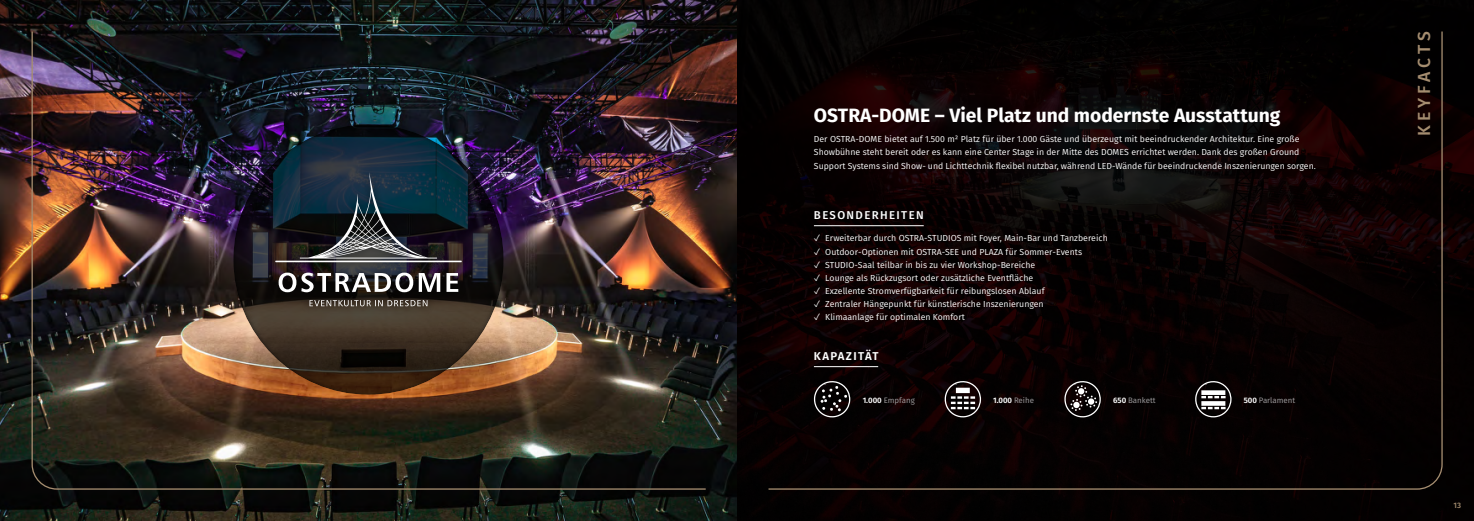
<style>
.page{position:relative;width:1474px;height:521px;background:#fff}
.page>*{position:absolute;margin:0;border:0;box-sizing:border-box;transform-origin:0 0}
.t1{font:700 19.25px "Fira Sans";color:#fff}
.t2{font:500 17.5px "Fira Sans";letter-spacing:.22em;color:#a58d70}
.t3{font:500 11.38px "Fira Sans";letter-spacing:.12em;color:#fff}
.t4{font:600 11.38px "Fira Sans";letter-spacing:.12em;color:#fff}
.t5{font:8.75px/13.1px "Fira Sans";color:#fff}
.t6{font:7.88px "Fira Sans";color:#a2a0a2}
.t7{font:600 7.88px "Fira Sans";color:#fff}
.t8{font:500 7.88px "Fira Sans";color:#a58d70}
.s1{font-weight:600;color:#fff}
.s2{font-weight:400;color:#a2a0a2}
</style>
<div class="page">
<img style="left:0;top:0;width:1473px;height:521px">
<img style="left:32px;top:32px;width:673px;height:458px">
<svg style="left:768px;top:32px;width:674px;height:458px;background:#0b0404"></svg>
<h1 class="t1" style="left:814px;top:101px;width:468px">OSTRA-DOME – Viel Platz und modernste Ausstattung</h1>
<p class="t5" style="left:814px;top:133px;width:503px">Der OSTRA-DOME bietet auf 1.500 m² Platz für über 1.000 Gäste und überzeugt mit beeindruckender Architektur. Eine große<br>Showbühne steht bereit oder es kann eine Center Stage in der Mitte des DOMES errichtet werden. Dank des großen Ground<br>Support Systems sind Show- und Lichttechnik flexibel nutzbar, während LED-Wände für beeindruckende Inszenierungen sorgen.</p>
<h3 class="t3" style="left:814px;top:206px;width:111px">BESONDERHEITEN</h3>
<p class="t5" style="left:814px;top:232px;width:295px">✓ Erweiterbar durch OSTRA-STUDIOS mit Foyer, Main-Bar und Tanzbereich</p>
<p class="t5" style="left:814px;top:245px;width:270px">✓ Outdoor-Optionen mit OSTRA-SEE und PLAZA für Sommer-Events</p>
<p class="t5" style="left:814px;top:258px;width:223px">✓ STUDIO-Saal teilbar in bis zu vier Workshop-Bereiche</p>
<p class="t5" style="left:814px;top:271px;width:221px">✓ Lounge als Rückzugsort oder zusätzliche Eventfläche</p>
<p class="t5" style="left:814px;top:284px;width:232px">✓ Exzellente Stromverfügbarkeit für reibungslosen Ablauf</p>
<p class="t5" style="left:814px;top:297px;width:231px">✓ Zentraler Hängepunkt für künstlerische Inszenierungen</p>
<p class="t5" style="left:814px;top:310px;width:152px">✓ Klimaanlage für optimalen Komfort</p>
<h3 class="t4" style="left:814px;top:346px;width:66px">KAPAZITÄT</h3>
<p class="t6" style="left:862px;top:395px;width:54px"><span class="s1">1.000</span> Empfang</p>
<p class="t7" style="left:993px;top:394px;width:42px">1.000 <span class="s2">Reihe</span></p>
<p class="t6" style="left:1113px;top:395px;width:44px"><span class="s1">650</span> Bankett</p>
<p class="t6" style="left:1243px;top:395px;width:53px"><span class="s1">500</span> Parlament</p>
<h2 class="t2" style="left:1409px;top:136px;width:106px;rotate:-90deg">KEYFACTS</h2>
<p class="t8" style="left:1453px;top:499px;width:9px">13</p>
</div>
